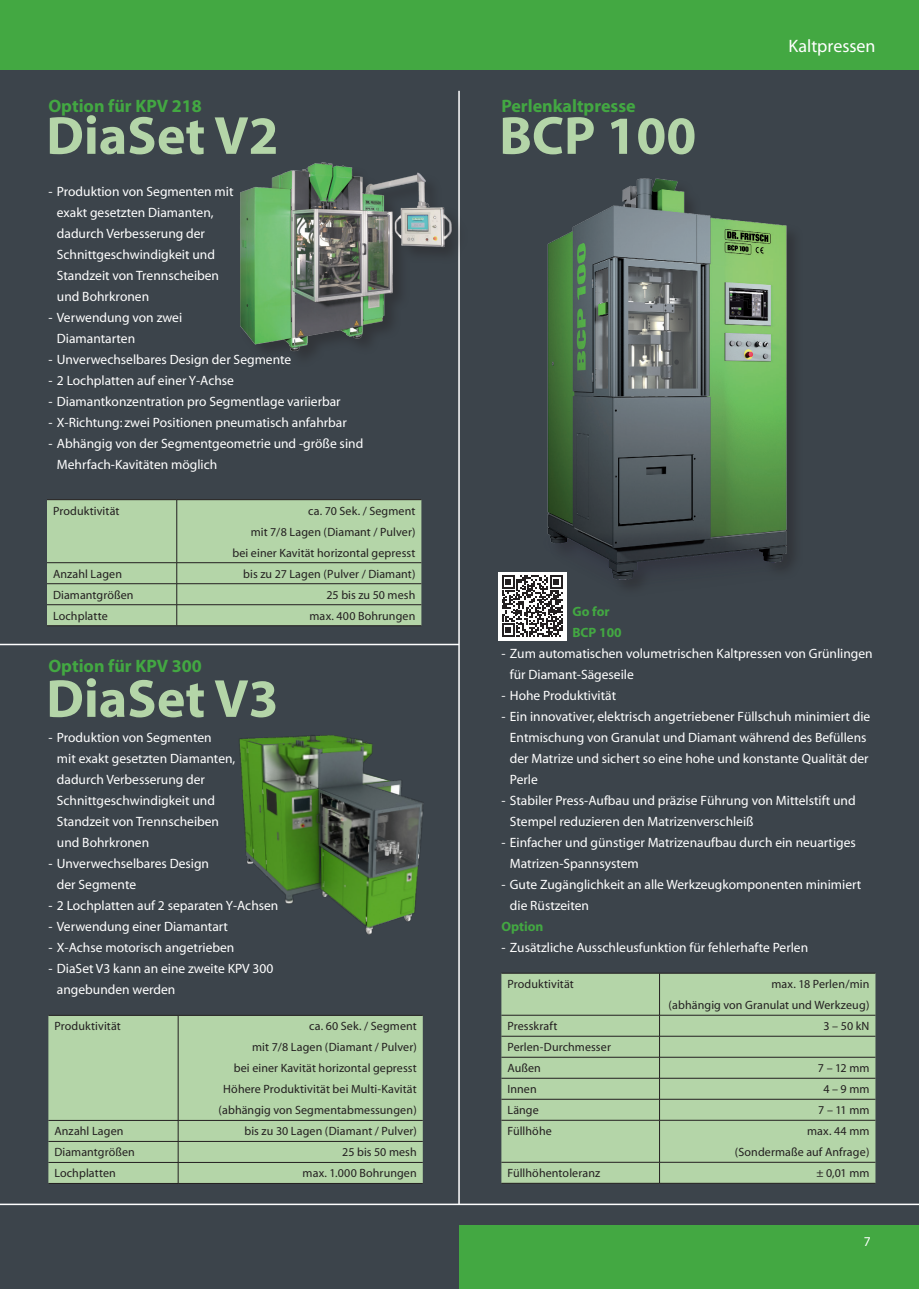
<style>
.page{position:relative;width:919px;height:1289px;background:#fff}
.page>*{position:absolute;margin:0;border:0;box-sizing:border-box;transform-origin:0 0}
.t1{font:700 54px "Myriad";color:#b4d5a8}
.t2{font:700 18px "Myriad";color:#43a842}
.t3{font:18px "Myriad";color:#fff}
.t4{font:13.5px/21px "Myriad";color:#fff}
.t5{font:700 13.5px/21px "Myriad";color:#43a842}
.t6{font:12px/21px "Myriad";letter-spacing:.01em;color:#231f20;text-align:right}
</style>
<div class="page">
<div style="left:0;top:0;width:918px;height:1288px;background:#3c444b"></div>
<div style="left:0;top:0;width:13px;height:70px;background:#43a842"></div>
<div style="left:11px;top:0;width:907px;height:70px;background:#43a842"></div>
<hr style="left:458px;top:91px;width:2px;height:1113px;background:#fff">
<hr style="left:0;top:1203px;width:918px;height:2px;background:#fff">
<div style="left:459px;top:1225px;width:459px;height:63px;background:#43a842"></div>
<hr style="left:0;top:643px;width:459px;height:2px;background:#fff">
<div style="left:47px;top:500px;width:374px;height:125px;background:#b4d5a8"></div>
<hr style="left:47px;top:499px;width:130px;height:1px;background:#231f20">
<hr style="left:177px;top:499px;width:244px;height:1px;background:#231f20">
<hr style="left:47px;top:562px;width:130px;height:1px;background:#231f20">
<hr style="left:177px;top:562px;width:244px;height:1px;background:#231f20">
<hr style="left:47px;top:583px;width:130px;height:1px;background:#231f20">
<hr style="left:177px;top:583px;width:244px;height:1px;background:#231f20">
<hr style="left:47px;top:604px;width:130px;height:1px;background:#231f20">
<hr style="left:177px;top:604px;width:244px;height:1px;background:#231f20">
<hr style="left:47px;top:625px;width:130px;height:1px;background:#231f20">
<hr style="left:177px;top:625px;width:244px;height:1px;background:#231f20">
<div style="left:240px;top:163px;width:229px;height:204px;background:#231f20;opacity:.4"></div>
<img style="left:240px;top:162px;width:214px;height:197px">
<div style="left:48px;top:1016px;width:375px;height:167px;background:#b4d5a8"></div>
<hr style="left:178px;top:1015px;width:245px;height:1px;background:#231f20">
<hr style="left:48px;top:1120px;width:130px;height:1px;background:#231f20">
<hr style="left:178px;top:1120px;width:245px;height:1px;background:#231f20">
<hr style="left:48px;top:1141px;width:130px;height:1px;background:#231f20">
<hr style="left:178px;top:1141px;width:245px;height:1px;background:#231f20">
<hr style="left:48px;top:1162px;width:130px;height:1px;background:#231f20">
<hr style="left:178px;top:1162px;width:245px;height:1px;background:#231f20">
<hr style="left:178px;top:1183px;width:245px;height:1px;background:#231f20">
<hr style="left:48px;top:1015px;width:130px;height:1px;background:#231f20">
<hr style="left:48px;top:1183px;width:130px;height:1px;background:#231f20">
<hr style="left:178px;top:1015px;width:1px;height:105px;background:#231f20">
<svg style="left:178px;top:1120px;width:1px;height:63px"></svg>
<img style="left:239px;top:735px;width:184px;height:200px">
<img style="left:547px;top:178px;width:247px;height:412px">
<div style="left:501px;top:973px;width:374px;height:209px;background:#b4d5a8"></div>
<hr style="left:659px;top:973px;width:1px;height:42px;background:#231f20">
<hr style="left:659px;top:1120px;width:1px;height:42px;background:#231f20">
<svg style="left:659px;top:1162px;width:1px;height:20px"></svg>
<hr style="left:501px;top:972px;width:158px;height:1px;background:#231f20">
<hr style="left:659px;top:972px;width:216px;height:1px;background:#231f20">
<hr style="left:501px;top:1014px;width:158px;height:1px;background:#231f20">
<hr style="left:659px;top:1014px;width:216px;height:1px;background:#231f20">
<hr style="left:501px;top:1035px;width:158px;height:1px;background:#231f20">
<hr style="left:659px;top:1035px;width:216px;height:1px;background:#231f20">
<hr style="left:501px;top:1056px;width:158px;height:1px;background:#231f20">
<hr style="left:659px;top:1056px;width:216px;height:1px;background:#231f20">
<hr style="left:501px;top:1077px;width:158px;height:1px;background:#231f20">
<hr style="left:659px;top:1077px;width:216px;height:1px;background:#231f20">
<hr style="left:501px;top:1098px;width:158px;height:1px;background:#231f20">
<hr style="left:659px;top:1098px;width:216px;height:1px;background:#231f20">
<hr style="left:501px;top:1119px;width:158px;height:1px;background:#231f20">
<hr style="left:659px;top:1119px;width:216px;height:1px;background:#231f20">
<hr style="left:501px;top:1161px;width:158px;height:1px;background:#231f20">
<hr style="left:659px;top:1161px;width:216px;height:1px;background:#231f20">
<hr style="left:501px;top:1182px;width:158px;height:1px;background:#231f20">
<hr style="left:659px;top:1182px;width:216px;height:1px;background:#231f20">
<svg style="left:659px;top:1015px;width:1px;height:104px"></svg>
<div style="left:498px;top:572px;width:68px;height:68px;background:#fff"></div>
<svg style="left:502px;top:575px;width:60px;height:61px"></svg>
<h2 class="t2" style="left:48px;top:96px;width:155px">Option für KPV 218</h2>
<h1 class="t1" style="left:46px;top:108px;width:234px">DiaSet V2</h1>
<p class="t4" style="left:57px;top:181px;width:178px;text-indent:-9px">- Produktion von Segmenten mit exakt gesetzten Diamanten, dadurch Verbesserung der<br>Schnittgeschwindigkeit und<br>Standzeit von Trennscheiben und Bohrkronen</p>
<p class="t4" style="left:57px;top:307px;width:127px;text-indent:-9px">- Verwendung von zwei<br>Diamantarten</p>
<p class="t4" style="left:48px;top:349px;width:244px">- Unverwechselbares Design der Segmente</p>
<p class="t4" style="left:48px;top:370px;width:187px">- 2 Lochplatten auf einer Y-Achse</p>
<p class="t4" style="left:48px;top:391px;width:294px">- Diamantkonzentration pro Segmentlage variierbar</p>
<p class="t4" style="left:48px;top:412px;width:300px">- X-Richtung: zwei Positionen pneumatisch anfahrbar</p>
<p class="t4" style="left:57px;top:433px;width:308px;text-indent:-9px">- Abhängig von der Segmentgeometrie und -größe sind<br>Mehrfach-Kavitäten möglich</p>
<p class="t6" style="left:53px;top:500px;width:68px">Produktivität</p>
<p class="t6" style="left:232px;top:500px;width:184px">ca. 70 Sek. / Segment<br>mit 7/8 Lagen (Diamant / Pulver) bei einer Kavität horizontal gepresst</p>
<p class="t6" style="left:53px;top:563px;width:71px">Anzahl Lagen</p>
<p class="t6" style="left:243px;top:563px;width:174px">bis zu 27 Lagen (Pulver / Diamant)</p>
<p class="t6" style="left:53px;top:584px;width:82px">Diamantgrößen</p>
<p class="t6" style="left:326px;top:584px;width:90px">25 bis zu 50 mesh</p>
<p class="t6" style="left:53px;top:605px;width:56px">Lochplatte</p>
<p class="t6" style="left:309px;top:605px;width:107px">max. 400 Bohrungen</p>
<h2 class="t2" style="left:48px;top:656px;width:155px">Option für KPV 300</h2>
<h1 class="t1" style="left:46px;top:671px;width:234px">DiaSet V3</h1>
<p class="t4" style="left:57px;top:727px;width:180px;text-indent:-9px">- Produktion von Segmenten<br>mit exakt gesetzten Diamanten, dadurch Verbesserung der<br>Schnittgeschwindigkeit und<br>Standzeit von Trennscheiben und Bohrkronen</p>
<p class="t4" style="left:57px;top:853px;width:154px;text-indent:-9px">- Unverwechselbares Design der Segmente</p>
<p class="t4" style="left:48px;top:895px;width:231px">- 2 Lochplatten auf 2 separaten Y-Achsen</p>
<p class="t4" style="left:48px;top:916px;width:181px">- Verwendung einer Diamantart</p>
<p class="t4" style="left:48px;top:937px;width:187px">- X-Achse motorisch angetrieben</p>
<p class="t4" style="left:57px;top:958px;width:218px;text-indent:-9px">- DiaSet V3 kann an eine zweite KPV 300 angebunden werden</p>
<p class="t6" style="left:54px;top:1016px;width:68px">Produktivität</p>
<p class="t6" style="left:218px;top:1016px;width:200px">ca. 60 Sek. / Segment<br>mit 7/8 Lagen (Diamant / Pulver)<br>bei einer Kavität horizontal gepresst Höhere Produktivität bei Multi-Kavität (abhängig von Segmentabmessungen)</p>
<p class="t6" style="left:54px;top:1121px;width:71px">Anzahl Lagen</p>
<p class="t6" style="left:244px;top:1121px;width:174px">bis zu 30 Lagen (Diamant / Pulver)</p>
<p class="t6" style="left:54px;top:1142px;width:82px">Diamantgrößen</p>
<p class="t6" style="left:342px;top:1142px;width:76px">25 bis 50 mesh</p>
<p class="t6" style="left:54px;top:1163px;width:63px">Lochplatten</p>
<p class="t6" style="left:302px;top:1163px;width:116px">max. 1.000 Bohrungen</p>
<h2 class="t2" style="left:501px;top:96px;width:136px">Perlenkaltpresse</h2>
<h1 class="t1" style="left:499px;top:108px;width:198px">BCP 100</h1>
<h2 class="t3" style="left:788px;top:37px;width:89px">Kaltpressen</h2>
<p class="t5" style="left:572px;top:601px;width:51px">Go for<br>BCP 100</p>
<p class="t4" style="left:510px;top:643px;width:364px;text-indent:-9px">- Zum automatischen volumetrischen Kaltpressen von Grünlingen für Diamant-Sägeseile</p>
<p class="t4" style="left:501px;top:685px;width:116px">- Hohe Produktivität</p>
<p class="t4" style="left:510px;top:706px;width:362px;text-indent:-9px">- Ein innovativer, elektrisch angetriebener Füllschuh minimiert die Entmischung von Granulat und Diamant während des Befüllens der Matrize und sichert so eine hohe und konstante Qualität der Perle</p>
<p class="t4" style="left:510px;top:790px;width:347px;text-indent:-9px">- Stabiler Press-Aufbau und präzise Führung von Mittelstift und<br>Stempel reduzieren den Matrizenverschleiß</p>
<p class="t4" style="left:510px;top:832px;width:347px;text-indent:-9px">- Einfacher und günstiger Matrizenaufbau durch ein neuartiges<br>Matrizen-Spannsystem</p>
<p class="t4" style="left:510px;top:874px;width:353px;text-indent:-9px">- Gute Zugänglichkeit an alle Werkzeugkomponenten minimiert die Rüstzeiten</p>
<p class="t5" style="left:501px;top:916px;width:44px">Option</p>
<p class="t4" style="left:501px;top:937px;width:308px">- Zusätzliche Ausschleusfunktion für fehlerhafte Perlen</p>
<p class="t6" style="left:507px;top:974px;width:68px">Produktivität</p>
<p class="t6" style="left:668px;top:974px;width:202px">max. 18 Perlen/min<br>(abhängig von Granulat und Werkzeug)</p>
<p class="t6" style="left:507px;top:1016px;width:51px">Presskraft</p>
<p class="t6" style="left:823px;top:1016px;width:47px">3 – 50 kN</p>
<p class="t6" style="left:507px;top:1037px;width:105px;text-align:left">Perlen-Durchmesser<br>Außen</p>
<p class="t6" style="left:817px;top:1058px;width:53px">7 – 12 mm</p>
<p class="t6" style="left:507px;top:1079px;width:31px">Innen</p>
<p class="t6" style="left:823px;top:1079px;width:48px">4 – 9 mm</p>
<p class="t6" style="left:507px;top:1100px;width:33px">Länge</p>
<p class="t6" style="left:818px;top:1100px;width:53px">7 – 11 mm</p>
<p class="t6" style="left:507px;top:1121px;width:46px">Füllhöhe</p>
<p class="t6" style="left:734px;top:1121px;width:136px">max. 44 mm<br>(Sondermaße auf Anfrage)</p>
<p class="t6" style="left:507px;top:1163px;width:94px">Füllhöhentoleranz</p>
<p class="t6" style="left:816px;top:1163px;width:55px">± 0,01 mm</p>
<p class="t4" style="left:863px;top:1231px;width:8px">7</p>
</div>
